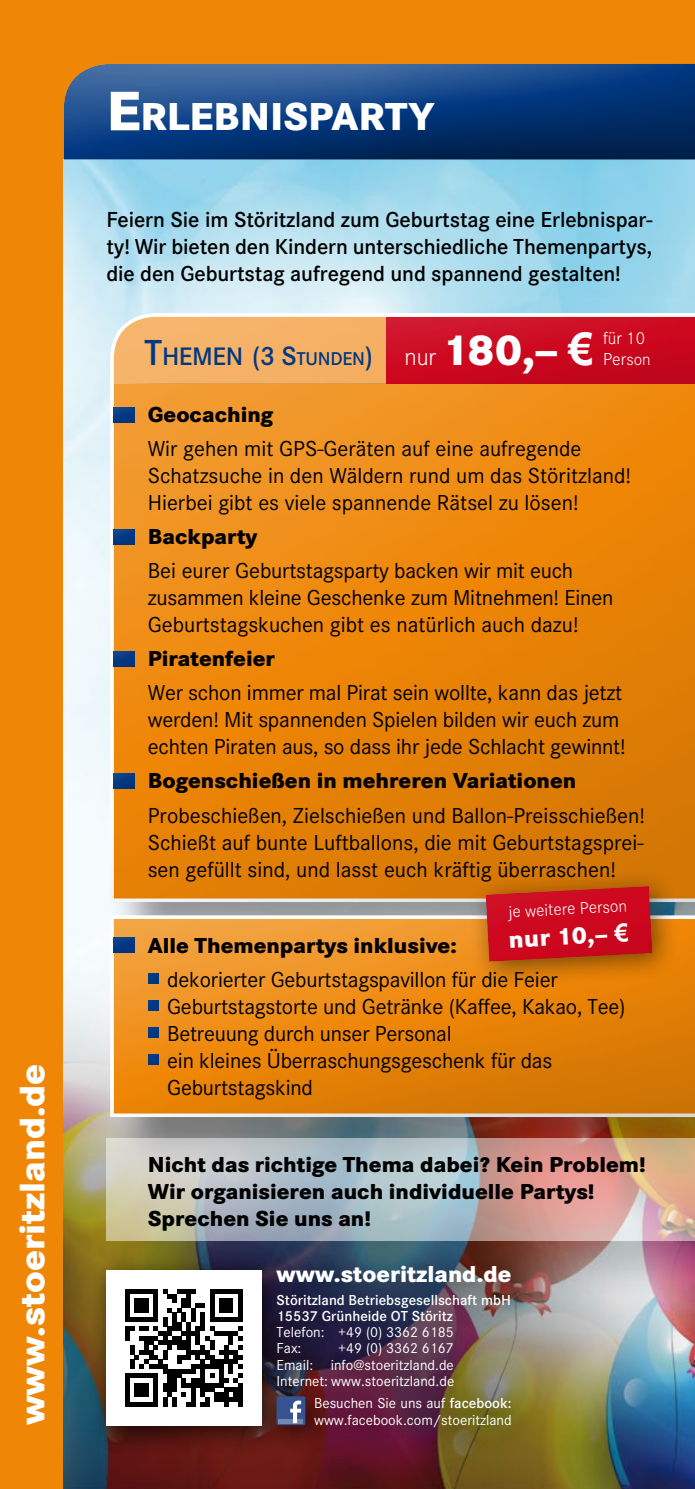
<style>
.page{position:relative;width:695px;height:1489px;background:#fff}
.page>*{position:absolute;margin:0;border:0;box-sizing:border-box;transform-origin:0 0}
.t1{font:800 45px "Corporate S";color:#fff}
.t2{font:800 40.5px "Corporate S";color:#fff}
.t3{font:800 36.75px "Corporate S";color:#fff}
.t4{font:800 25px "Corporate S";color:#fff}
.t5{font:800 24px "Corporate S";color:#fff}
.t6{font:22.5px/27px "Corporate S";letter-spacing:-.01em;color:#000}
.t7{font:800 22.5px/27px "Corporate S";color:#000}
.t8{font:600 22.5px/27px "Corporate S";letter-spacing:-.005em;color:#000;text-align:justify}
.t9{font:600 19.25px "Corporate S";letter-spacing:-.015em;color:#003882}
.t10{font:300 18px/20.8px "Corporate S";color:#fff}
.t11{font:300 17.5px "Corporate S";color:#fff}
.t12{font:15px/16.2px "Corporate S";color:#fff}
.t13{font:600 15px/16.2px "Corporate S";color:#fff}
.s1{font-size:57.75px}
.s2{font-size:17.25px}
.s3{font-weight:300;font-size:25px}
.s4{font-family:"Arial";font-weight:700}
.s5{font-size:37.5px}
.s6{font-size:26.25px}
.s7{font-size:27.5px}
.s8{font-weight:600}
</style>
<div class="page">
<div style="left:0;top:0;width:694px;height:1488px;background:#ef8606"></div>
<img style="left:64px;top:164px;width:630px;height:1324px">
<div style="left:108px;top:311px;width:586px;height:470px;background:#fff;opacity:.75"></div>
<div style="left:108px;top:407px;width:586px;height:496px;background:#000;opacity:.4"></div>
<div style="left:109px;top:914px;width:585px;height:263px;background:#000;opacity:.4"></div>
<div style="left:108px;top:915px;width:586px;height:202px;background:#000;opacity:.4"></div>
<div style="left:105px;top:1137px;width:589px;height:165px;background:#000;opacity:.4"></div>
<div style="left:106px;top:1135px;width:588px;height:102px;background:#fff;opacity:.75"></div>
<div style="left:106px;top:1138px;width:588px;height:102px;background:#000;opacity:.4"></div>
<div style="left:145px;top:968px;width:18px;height:13px;background:#fff;opacity:.75"></div>
<div style="left:145px;top:975px;width:18px;height:11px;background:#000;opacity:.75"></div>
<div style="left:145px;top:995px;width:18px;height:13px;background:#fff;opacity:.75"></div>
<div style="left:145px;top:1002px;width:18px;height:11px;background:#000;opacity:.75"></div>
<div style="left:145px;top:1022px;width:18px;height:13px;background:#fff;opacity:.75"></div>
<div style="left:145px;top:1029px;width:18px;height:11px;background:#000;opacity:.75"></div>
<div style="left:145px;top:1049px;width:18px;height:13px;background:#fff;opacity:.75"></div>
<div style="left:145px;top:1056px;width:18px;height:11px;background:#000;opacity:.75"></div>
<div style="left:113px;top:403px;width:25px;height:16px;background:#fff;opacity:.75"></div>
<div style="left:113px;top:409px;width:25px;height:14px;background:#000;opacity:.75"></div>
<div style="left:113px;top:525px;width:25px;height:16px;background:#fff;opacity:.75"></div>
<div style="left:113px;top:532px;width:25px;height:13px;background:#000;opacity:.75"></div>
<div style="left:113px;top:647px;width:25px;height:16px;background:#fff;opacity:.75"></div>
<div style="left:113px;top:653px;width:25px;height:14px;background:#000;opacity:.75"></div>
<div style="left:113px;top:768px;width:25px;height:16px;background:#fff;opacity:.75"></div>
<div style="left:113px;top:775px;width:25px;height:13px;background:#000;opacity:.75"></div>
<div style="left:113px;top:932px;width:25px;height:17px;background:#fff;opacity:.75"></div>
<div style="left:113px;top:939px;width:25px;height:13px;background:#000;opacity:.75"></div>
<div style="left:383px;top:314px;width:311px;height:61px;background:#fff;opacity:.75"></div>
<div style="left:383px;top:325px;width:311px;height:59px;background:#000;opacity:.75"></div>
<div style="left:467px;top:868px;width:213px;height:121px;background:#000;opacity:.5"></div>
<svg style="left:481px;top:881px;width:171px;height:81px;background:#c81d1b"></svg>
<div style="left:87px;top:1248px;width:451px;height:205px;background:#000;opacity:.75"></div>
<div style="left:276px;top:1396px;width:29px;height:28px;background:#375291;border-radius:2px"></div>
<svg style="left:278px;top:1419px;width:25px;height:3px"></svg>
<svg style="left:290px;top:1400px;width:11px;height:22px"></svg>
<div style="left:106px;top:1269px;width:155px;height:155px;background:#fff"></div>
<svg style="left:125px;top:1289px;width:117px;height:117px"></svg>
<svg style="left:63px;top:64px;width:631px;height:100px;background:#184681"></svg>
<h3 class="t3" style="left:10px;top:1424px;width:363px;rotate:-90deg">www.stoeritzland.de</h3>
<h2 class="t2" style="left:106px;top:93px;width:329px"><span class="s1">E</span>RLEBNISPARTY</h2>
<p class="t8" style="left:106px;top:206px;width:547px">Feiern Sie im Störitzland zum Geburtstag eine Erlebnispar&shy;ty! Wir bieten den Kindern unterschiedliche Themenpartys, die den Geburtstag aufregend und spannend gestalten!</p>
<p class="t10" style="left:603px;top:328px;width:49px">für 10<br>Per<span class="s2">son</span></p>
<h1 class="t1" style="left:404px;top:323px;width:191px"><span class="s3">nur</span> 180,– <span class="s4">€</span></h1>
<p class="t9" style="left:144px;top:347px;width:230px"><span class="s5">T</span><span class="s6">HEMEN</span> <span class="s7">(3 S</span>TUNDEN<span class="s7">)</span></p>
<p class="t7" style="left:148px;top:401px;width:127px">Geocaching</p>
<p class="t6" style="left:148px;top:435px;width:484px">Wir gehen mit GPS-Geräten auf eine aufregende<br>Schatzsuche in den Wäldern rund um das Störitzland!<br>Hierbei gibt es viele spannende Rätsel zu lösen!</p>
<p class="t7" style="left:148px;top:523px;width:111px">Backparty</p>
<p class="t6" style="left:148px;top:557px;width:467px">Bei eurer Geburtstagsparty backen wir mit euch zusammen kleine Geschenke zum Mitnehmen! Einen<br>Geburtstagskuchen gibt es natürlich auch dazu!</p>
<p class="t7" style="left:148px;top:645px;width:128px">Piratenfeier</p>
<p class="t6" style="left:148px;top:679px;width:479px">Wer schon immer mal Pirat sein wollte, kann das jetzt werden! Mit spannenden Spielen bilden wir euch zum echten Piraten aus, so dass ihr jede Schlacht gewinnt!</p>
<p class="t7" style="left:148px;top:767px;width:430px">Bogenschießen in mehreren Variationen</p>
<p class="t6" style="left:148px;top:801px;width:499px;text-align:justify">Probeschießen, Zielschießen und Ballon-Preisschießen!<br>Schießt auf bunte Luftballons, die mit Geburtstagsprei&shy;sen gefüllt sind, und lasst euch kräftig überraschen!</p>
<p class="t11" style="left:507px;top:901px;width:121px;rotate:-3deg">je weitere Person</p>
<p class="t4" style="left:508px;top:924px;width:121px;rotate:-3deg">nur 10,– <span class="s4">€</span></p>
<p class="t7" style="left:148px;top:932px;width:310px">Alle Themenpartys inklusive:</p>
<p class="t6" style="left:167px;top:966px;width:460px">dekorierter Geburtstagspavillon für die Feier Geburtstagstorte und Getränke (Kaffee, Kakao, Tee)<br>Betreuung durch unser Personal<br>ein kleines Überraschungsgeschenk für das Geburtstagskind</p>
<p class="t7" style="left:148px;top:1151px;width:499px">Nicht das richtige Thema dabei? Kein Problem!<br>Wir organisieren auch individuelle Partys!<br>Sprechen Sie uns an!</p>
<p class="t5" style="left:276px;top:1259px;width:236px">www.stoeritzland.de</p>
<p class="t13" style="left:276px;top:1291px;width:236px">Störitzland Betriebsgesellschaft mbH<br>15537 Grünheide OT Störitz</p>
<p class="t12" style="left:276px;top:1323px;width:179px">Telefon: +49 (0) 3362 6185<br>Fax:</p>
<p class="t12" style="left:276px;top:1340px;width:179px;text-align:justify;text-indent:62px">+49 (0) 3362 6167<br>Email: info@stoeritzland.de Internet: www.stoeritzland.de</p>
<p class="t12" style="left:314px;top:1393px;width:199px;line-height:17.5px">Besuchen Sie uns auf <span class="s8">facebook: </span>www.facebook.com/stoeritzland</p>
</div>
